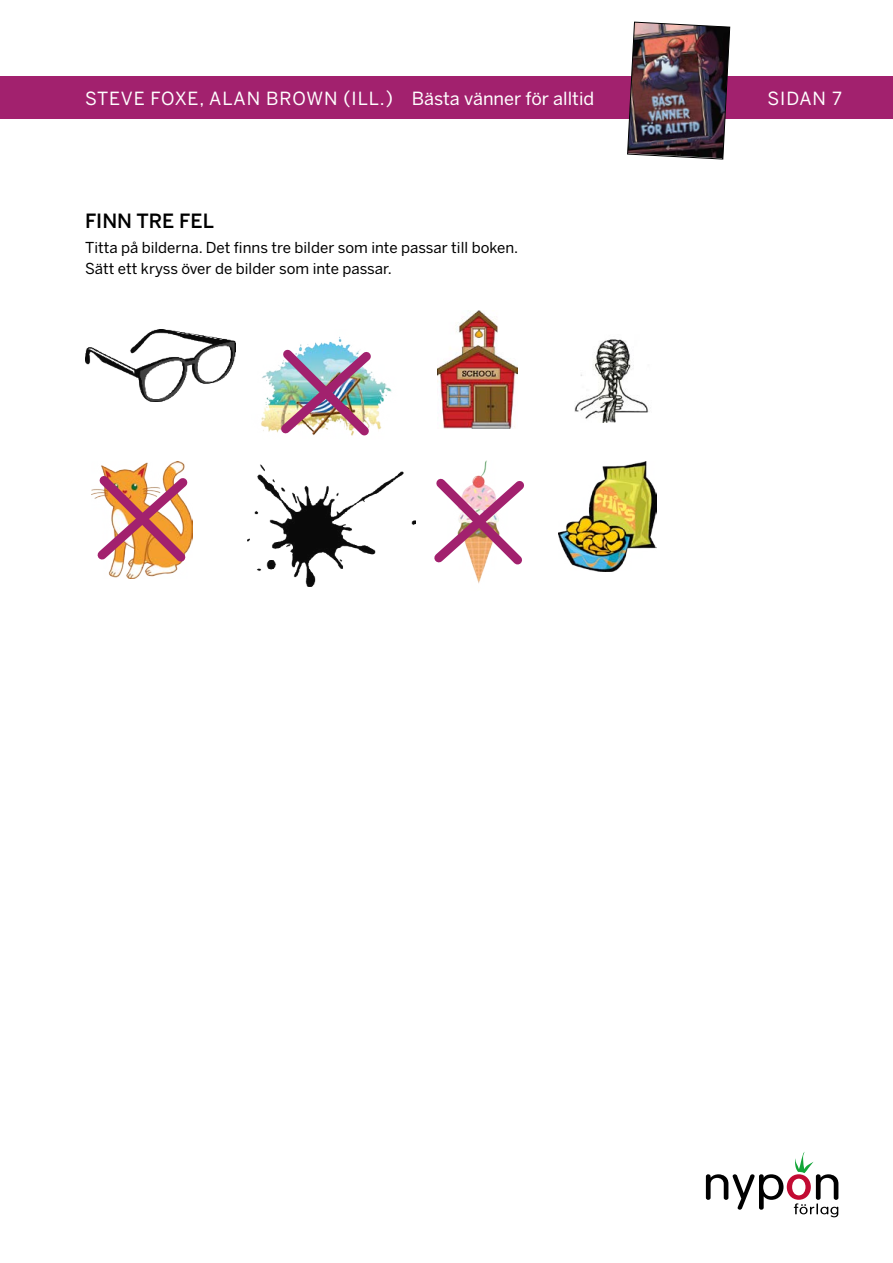
<style>
.page{position:relative;width:893px;height:1263px;background:#fff}
.page>*{position:absolute;margin:0;border:0;box-sizing:border-box;transform-origin:0 0}
.t1{font:500 19.5px "Benton Sans";color:#000}
.t2{font:18px "Benton Sans";letter-spacing:.01em;color:#fff}
.t3{font:15px/21px "Benton Sans";color:#000}
</style>
<div class="page">
<svg style="left:706px;top:1152px;width:132px;height:65px"></svg>
<div style="left:0;top:77px;width:893px;height:42px;background:#a2216e"></div>
<img style="left:627px;top:21px;width:103px;height:139px">
<img style="left:475px;top:461px;width:12px;height:123px">
<img style="left:85px;top:329px;width:151px;height:73px">
<img style="left:247px;top:464px;width:169px;height:123px">
<img style="left:574px;top:339px;width:75px;height:83px">
<img style="left:261px;top:337px;width:131px;height:95px">
<img style="left:437px;top:310px;width:80px;height:118px">
<img style="left:559px;top:461px;width:98px;height:110px">
<img style="left:101px;top:461px;width:84px;height:117px">
<svg style="left:434px;top:471px;width:90px;height:102px"></svg>
<img style="left:273px;top:341px;width:106px;height:95px">
<svg style="left:91px;top:468px;width:102px;height:102px"></svg>
<p class="t2" style="left:85px;top:87px;width:511px">STEVE FOXE, ALAN BROWN (ILL.) Bästa vänner för alltid</p>
<p class="t2" style="left:768px;top:87px;width:76px">SIDAN 7</p>
<h1 class="t1" style="left:85px;top:209px;width:130px">FINN TRE FEL</h1>
<p class="t3" style="left:85px;top:237px;width:435px">Titta på bilderna. Det finns tre bilder som inte passar till boken.<br>Sätt ett kryss över de bilder som inte passar.</p>
</div>
